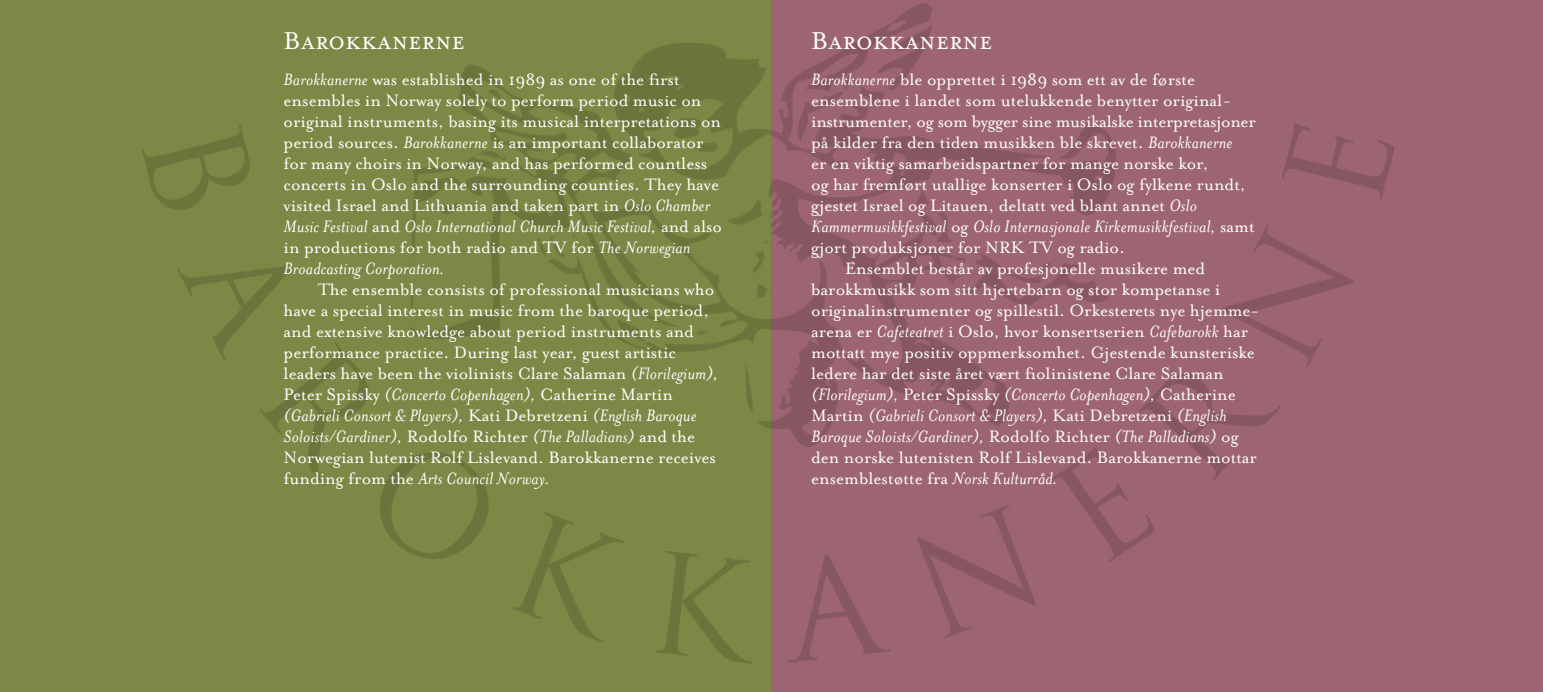
<style>
.page{position:relative;width:1543px;height:692px;background:#fff}
.page>*{position:absolute;margin:0;border:0;box-sizing:border-box;transform-origin:0 0}
.t1{font:28px "Mrs Eaves Small Caps";color:#fff}
.t2{font:19px/21px "Mrs Eaves Roman";color:#fff}
.t3{font:italic 19px/21px "Mrs Eaves";letter-spacing:.01em;color:#fff}
.s1{font-family:"Mrs Eaves";font-style:italic}
.s2{font-family:"Mrs Eaves Roman";font-style:normal}
</style>
<div class="page">
<img style="left:0;top:0;width:1542px;height:692px">
<h1 class="t1" style="left:283px;top:25px;width:183px">Barokkanerne</h1>
<p class="t2" style="left:283px;top:69px;width:439px"><span class="s1">Barokkanerne</span> was established in 1989 as one of the first ensembles in Norway solely to perform period music on original instruments, basing its musical interpretations on period sources. <span class="s1">Barokkanerne</span> is an important collaborator for many choirs in Norway, and has performed countless concerts in Oslo and the surrounding counties. They have visited Israel and Lithuania and taken part in <span class="s1">Oslo Chamber</span></p>
<p class="t3" style="left:283px;top:216px;width:440px">Music Festival <span class="s2">and</span> Oslo International Church Music Festival, <span class="s2">and also</span></p>
<p class="t2" style="left:283px;top:237px;width:408px">in productions for both radio and TV for <span class="s1">The Norwegian</span></p>
<p class="t3" style="left:283px;top:258px;width:162px">Broadcasting Corporation.</p>
<p class="t2" style="left:283px;top:279px;width:436px;text-indent:34px">The ensemble consists of professional musicians who have a special interest in music from the baroque period, and extensive knowledge about period instruments and performance practice. During last year, guest artistic leaders have been the violinists Clare Salaman <span class="s1">(Florilegium), </span>Peter Spissky <span class="s1">(Concerto Copenhagen),</span> Catherine Martin</p>
<p class="t3" style="left:283px;top:405px;width:414px">(Gabrieli Consort &amp; Players), <span class="s2">Kati Debretzeni</span> (English Baroque<br>Soloists/Gardiner), <span class="s2">Rodolfo Richter</span> (The Palladians) <span class="s2">and the</span></p>
<p class="t2" style="left:283px;top:447px;width:434px">Norwegian lutenist Rolf Lislevand. Barokkanerne receives</p>
<p class="t3" style="left:283px;top:468px;width:268px"><span class="s2">funding from the</span> Arts Council Norway.</p>
<h1 class="t1" style="left:811px;top:25px;width:183px">Barokkanerne</h1>
<p class="t2" style="left:811px;top:69px;width:446px"><span class="s1">Barokkanerne</span> ble opprettet i 1989 som ett av de første ensemblene i landet som utelukkende benytter original&shy;instrumenter, og som bygger sine musikalske interpretasjoner på kilder fra den tiden musikken ble skrevet. <span class="s1">Barokkanerne<br></span>er en viktig samarbeidspartner for mange norske kor,<br>og har fremført utallige konserter i Oslo og fylkene rundt, gjestet Israel og Litauen, deltatt ved blant annet <span class="s1">Oslo</span></p>
<p class="t3" style="left:811px;top:216px;width:445px">Kammermusikkfestival <span class="s2">og</span> Oslo Internasjonale Kirkemusikkfestival, <span class="s2">samt</span></p>
<p class="t2" style="left:811px;top:237px;width:315px">gjort produksjoner for NRK TV og radio.</p>
<p class="t2" style="left:845px;top:258px;width:361px">Ensemblet består av profesjonelle musikere med</p>
<p class="t2" style="left:811px;top:279px;width:410px">barokkmusikk som sitt hjertebarn og stor kompetanse i</p>
<p class="t2" style="left:811px;top:300px;width:449px">originalinstrumenter og spillestil. Orkesterets nye hjemme-</p>
<p class="t2" style="left:811px;top:321px;width:438px">arena er <span class="s1">Cafeteatret</span> i Oslo, hvor konsertserien <span class="s1">Cafebarokk</span> har</p>
<p class="t2" style="left:811px;top:342px;width:445px">mottatt mye positiv oppmerksomhet. Gjestende kunsteriske</p>
<p class="t2" style="left:811px;top:363px;width:414px">ledere har det siste året vært fiolinistene Clare Salaman</p>
<p class="t3" style="left:811px;top:384px;width:429px">(Florilegium), <span class="s2">Peter Spissky</span> (Concerto Copenhagen), <span class="s2">Catherine<br>Martin</span> (Gabrieli Consort &amp; Players), <span class="s2">Kati Debretzeni</span> (English<br>Baroque Soloists/Gardiner), <span class="s2">Rodolfo Richter</span> (The Palladians) <span class="s2">og</span></p>
<p class="t2" style="left:811px;top:447px;width:447px">den norske lutenisten Rolf Lislevand. Barokkanerne mottar ensemblestøtte fra <span class="s1">Norsk Kulturråd.</span></p>
</div>
